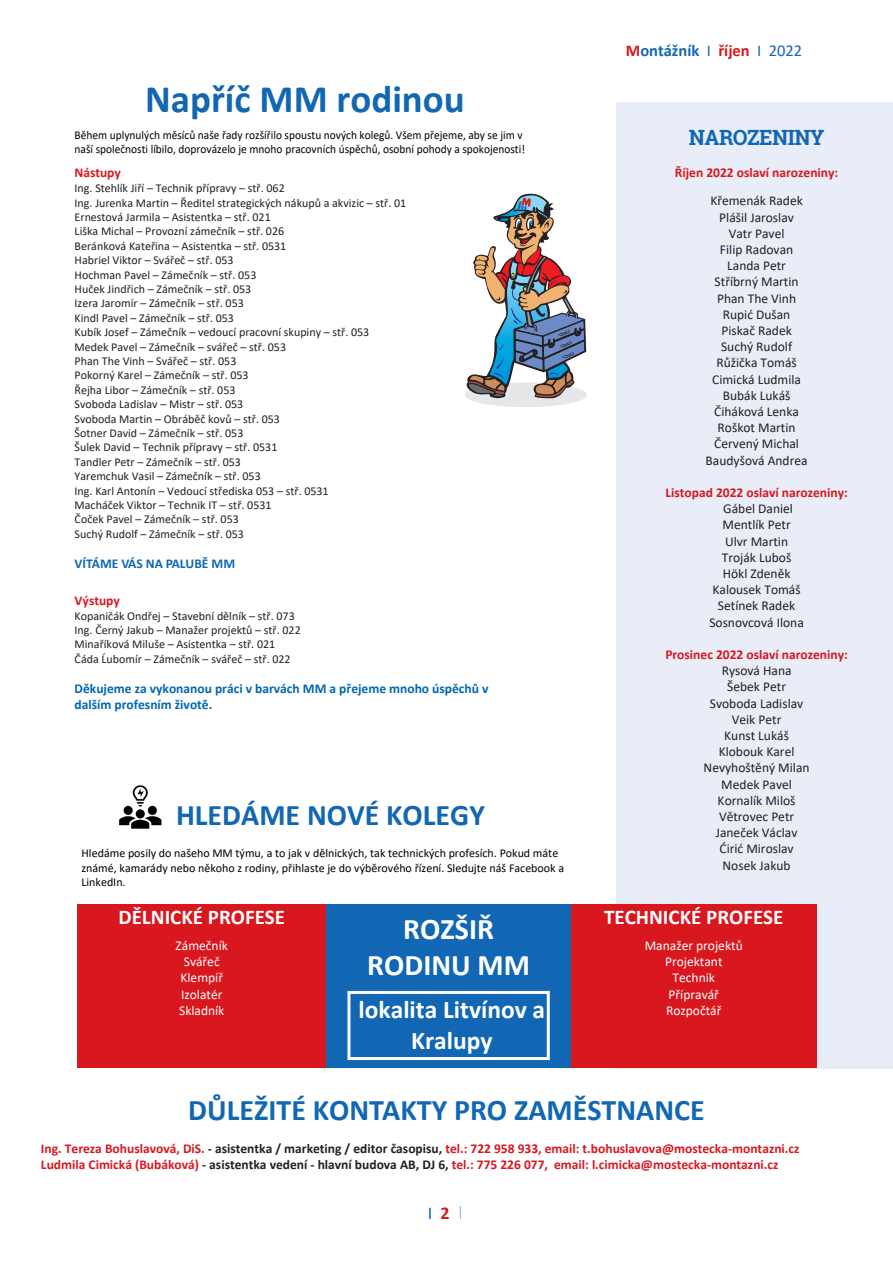
<style>
.page{position:relative;width:893px;height:1263px;background:#fff}
.page>*{position:absolute;margin:0;border:0;box-sizing:border-box;transform-origin:0 0}
.t1{font:700 39px "Calibri";color:#1167b3}
.t2{font:700 30px "Calibri";color:#1167b3}
.t3{font:700 30px/36px "Calibri";color:#fff;text-align:center}
.t4{font:700 25.5px/30.6px "Calibri";color:#fff;text-align:center}
.t5{font:700 21px "Calibri";color:#fff}
.t6{font:700 21px "Roboto Slab";letter-spacing:-.025em;color:#1167b3}
.t7{font:18px "Calibri";color:#1167b3}
.t8{font:700 16.5px "Calibri";color:#1167b3}
.t9{font:13.5px/16.2px "Calibri";color:#231f20;text-align:center}
.t10{font:700 13.5px/28.3px "Calibri";color:#d8171f;text-align:center}
.t11{font:13.5px/16.2px "Calibri";color:#fff;text-align:center}
.t12{font:700 13.5px/16.2px "Calibri";color:#0067b3}
.t13{font:700 13.5px "Calibri";color:#1167b3}
.t14{font:700 13.5px "Calibri";color:#d81820}
.t15{font:12px/14.4px "Calibri";color:#231f20}
.t16{font:12px/14.4px "Calibri";color:#000}
.t17{font:12px/14.4px "Calibri";color:#000;scale:.95 1}
.t18{font:12px/14.4px "Calibri";color:#221e1f}
.s1{color:#d81820}
.s2{color:#d8171f}
.s3{font-weight:400}
.s4{font-weight:400;color:#231f20}
.s5{font-weight:700;color:#d8171f}
.s6{color:#231f20}
.s7{font-family:"Roboto";font-weight:100}
</style>
<div class="page">
<div style="left:617px;top:102px;width:276px;height:966px;background:#e9edf7"></div>
<div style="left:465px;top:382px;width:122px;height:25px;background:#e6e7e9;border-radius:50%"></div>
<svg style="left:466px;top:193px;width:120px;height:205px"></svg>
<div style="left:326px;top:904px;width:245px;height:164px;background:#1167b3"></div>
<div style="left:77px;top:904px;width:249px;height:164px;background:#d8171f"></div>
<div style="left:571px;top:904px;width:245px;height:164px;background:#d8171f"></div>
<img style="left:119px;top:785px;width:43px;height:44px">
<div style="left:347px;top:991px;width:203px;height:69px;border:3px solid #fff"></div>
<p class="t1" style="left:145px;top:72px;width:321px">Napříč MM rodinou</p>
<p class="t17" style="left:75px;top:127px;width:476px">Během uplynulých měsíců naše řady rozšířilo spoustu nových kolegů. Všem přejeme, aby se jim v naší společnosti líbilo, doprovázelo je mnoho pracovních úspěchů, osobní pohody a spokojenosti!</p>
<p class="t10" style="left:75px;top:158px;width:48px">Nást<span class="s1">upy</span></p>
<p class="t15" style="left:75px;top:181px;width:333px">Ing. Stehlík Jiří – Technik přípravy – stř. 062<br>Ing. Jurenka Martin – Ředitel strategických nákupů a akvizic – stř. 01<br>Ernestová Jarmila – Asistentka – stř. 021<br>Liška Michal – Provozní zámečník – stř. 026<br>Beránková Kateřina – Asistentka – stř. 0531<br>Habriel Viktor – Svářeč – stř. 053<br>Hochman Pavel – Zámečník – stř. 053<br>Huček Jindřich – Zámečník – stř. 053<br>Izera Jaromír – Zámečník – stř. 053<br>Kindl Pavel – Zámečník – stř. 053<br>Kubík Josef – Zámečník – vedoucí pracovní skupiny – stř. 053<br>Medek Pavel – Zámečník – svářeč – stř. 053<br>Phan The Vinh – Svářeč – stř. 053<br>Pokorný Karel – Zámečník – stř. 053<br>Řejha Libor – Zámečník – stř. 053<br>Svoboda Ladislav – Mistr – stř. 053<br>Svoboda Martin – Obráběč kovů – stř. 053<br>Šotner David – Zámečník – stř. 053<br>Šulek David – Technik přípravy – stř. 0531<br>Tandler Petr – Zámečník – stř. 053<br>Yaremchuk Vasil – Zámečník – stř. 053<br>Ing. Karl Antonín – Vedoucí střediska 053 – stř. 0531<br>Macháček Viktor – Technik IT – stř. 0531<br>Čoček Pavel – Zámečník – stř. 053<br>Suchý Rudolf – Zámečník – stř. 053</p>
<p class="t13" style="left:75px;top:554px;width:162px">VÍTÁME VÁS NA PALUBĚ MM</p>
<p class="t14" style="left:75px;top:591px;width:47px">Výstupy</p>
<p class="t18" style="left:75px;top:608px;width:228px">Kopaničák Ondřej – Stavební dělník – stř. 073<br>Ing. Černý Jakub – Manažer projektů – stř. 022<br>Minaříková Miluše – Asistentka – stř. 021<br>Čáda Ĺubomír – Zámečník – svářeč – stř. 022</p>
<p class="t12" style="left:75px;top:680px;width:415px">Děkujeme za vykonanou práci v barvách MM a přejeme mnoho úspěchů v dalším profesním životě.</p>
<p class="t2" style="left:176px;top:793px;width:310px">HLEDÁME NOVÉ KOLEGY</p>
<p class="t16" style="left:81px;top:846px;width:484px">Hledáme posily do našeho MM týmu, a to jak v dělnických, tak technických profesích. Pokud máte známé, kamarády nebo někoho z rodiny, přihlaste je do výběrového řízení. Sledujte náš Facebook a<br>LinkedIn.</p>
<p class="t5" style="left:118px;top:902px;width:168px">DĚLNICKÉ PROFESE</p>
<p class="t11" style="left:176px;top:937px;width:54px">Zámečník<br>Svářeč<br>Klempíř<br>Izolatér<br>Skladník</p>
<p class="t3" style="left:367px;top:910px;width:164px">ROZŠIŘ<br>RODINU MM</p>
<p class="t4" style="left:358px;top:994px;width:188px">lokalita Litvínov a<br>Kralupy</p>
<h3 class="t8" style="left:626px;top:39px;width:178px"><span class="s2">M</span>ontážník <span class="s3">I</span> <span class="s2">říjen</span> <span class="s3">I 2022</span></h3>
<p class="t6" style="left:689px;top:123px;width:137px">NAROZENINY</p>
<p class="t10" style="left:675px;top:158px;width:165px">Říjen 2022 oslaví narozeniny:<br><span class="s4">Křemenák Radek</span></p>
<p class="t9" style="left:706px;top:209px;width:104px">Plášil Jaroslav<br>Vatr Pavel<br>Filip Radovan<br>Landa Petr<br>Stříbrný Martin<br>Phan The Vinh<br>Rupić Dušan<br>Piskač Radek<br>Suchý Rudolf<br>Růžička Tomáš<br>Cimická Ludmila<br>Bubák Lukáš<br>Čiháková Lenka<br>Roškot Martin<br>Červený Michal<br>Baudyšová Andrea</p>
<p class="t9" style="left:665px;top:484px;width:184px"><span class="s5">Listopad 2022 oslaví narozeniny:<br></span>Gábel Daniel<br>Mentlík Petr<br>Ulvr Martin<br>Troják Luboš<br>Hökl Zdeněk<br>Kalousek Tomáš<br>Setínek Radek<br>Sosnovcová Ilona</p>
<p class="t9" style="left:665px;top:646px;width:184px"><span class="s5">Prosinec 2022 oslaví narozeniny:<br></span>Rysová Hana<br>Šebek Petr<br>Svoboda Ladislav<br>Veik Petr<br>Kunst Lukáš<br>Klobouk Karel<br>Nevyhoštěný Milan<br>Medek Pavel<br>Kornalík Miloš<br>Větrovec Petr<br>Janeček Václav<br>Ćirić Miroslav<br>Nosek Jakub</p>
<p class="t5" style="left:604px;top:902px;width:181px">TECHNICKÉ PROFESE</p>
<p class="t11" style="left:645px;top:937px;width:99px">Manažer projektů<br>Projektant<br>Technik<br>Přípravář<br>Rozpočtář</p>
<p class="t2" style="left:188px;top:1088px;width:518px">DŮLEŽITÉ KONTAKTY PRO ZAMĚSTNANCE</p>
<p class="t10" style="left:41px;top:1140px;width:760px;line-height:16.2px;text-align:left">Ing. Tereza Bohuslavová, DiS. <span class="s6">- asistentka / marketing / editor časopisu,</span> tel.: 722 958 933, email: t.bohuslavova@mostecka-montazni.cz<br>Ludmila Cimická (Bubáková) <span class="s6">- asistentka vedení - hlavní budova AB, DJ 6,</span> <span class="s1">tel.: 775 226 077,</span> email: l.cimicka@mostecka-montazni.cz</p>
<h3 class="t7" style="left:428px;top:1201px;width:37px">I <span class="s5">2</span> <span class="s7">I</span></h3>
</div>
